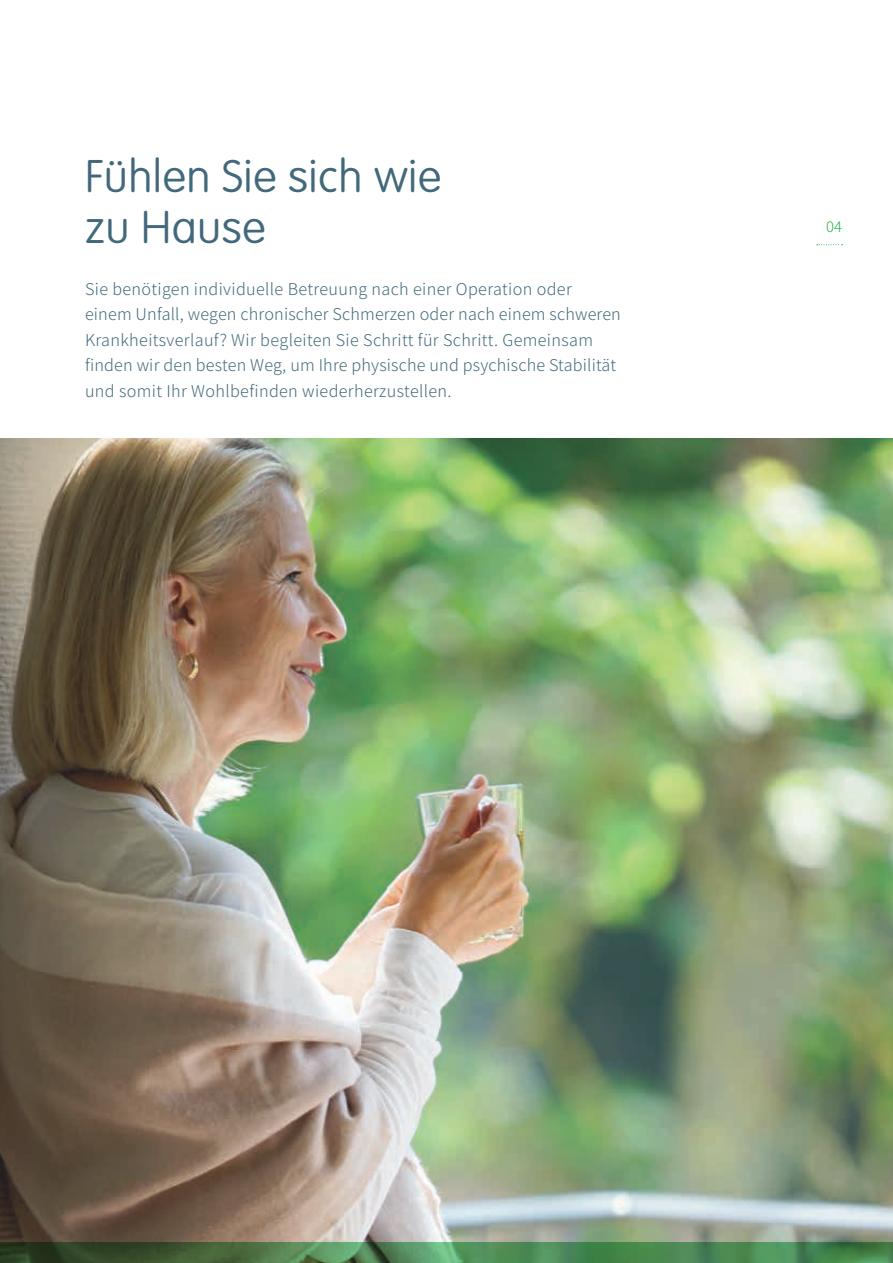
<style>
.page{position:relative;width:893px;height:1263px;background:#fff}
.page>*{position:absolute;margin:0;border:0;box-sizing:border-box;transform-origin:0 0}
.t1{font:100 45px/51px "VAG Rounded Std";letter-spacing:.01em;color:#42697b}
.t2{font:300 18px/25.5px "Assistant";letter-spacing:.02em;color:#42697b}
.t3{font:300 16.5px "Assistant";color:#23b24b}
</style>
<div class="page">
<img style="left:0;top:438px;width:893px;height:804px">
<svg style="left:817px;top:244px;width:26px;height:1px"></svg>
<svg style="left:0;top:1242px;width:893px;height:21px;background:#47794a"></svg>
<h1 class="t1" style="left:85px;top:152px;width:358px">Fühlen Sie sich wie zu Hause</h1>
<p class="t2" style="left:85px;top:275px;width:537px">Sie benötigen individuelle Betreuung nach einer Operation oder einem Unfall, wegen chronischer Schmerzen oder nach einem schweren Krankheitsverlauf? Wir begleiten Sie Schritt für Schritt. Gemeinsam finden wir den besten Weg, um Ihre physische und psychische Stabilität und somit Ihr Wohlbefinden wiederherzustellen.</p>
<p class="t3" style="left:826px;top:215px;width:17px">04</p>
</div>
